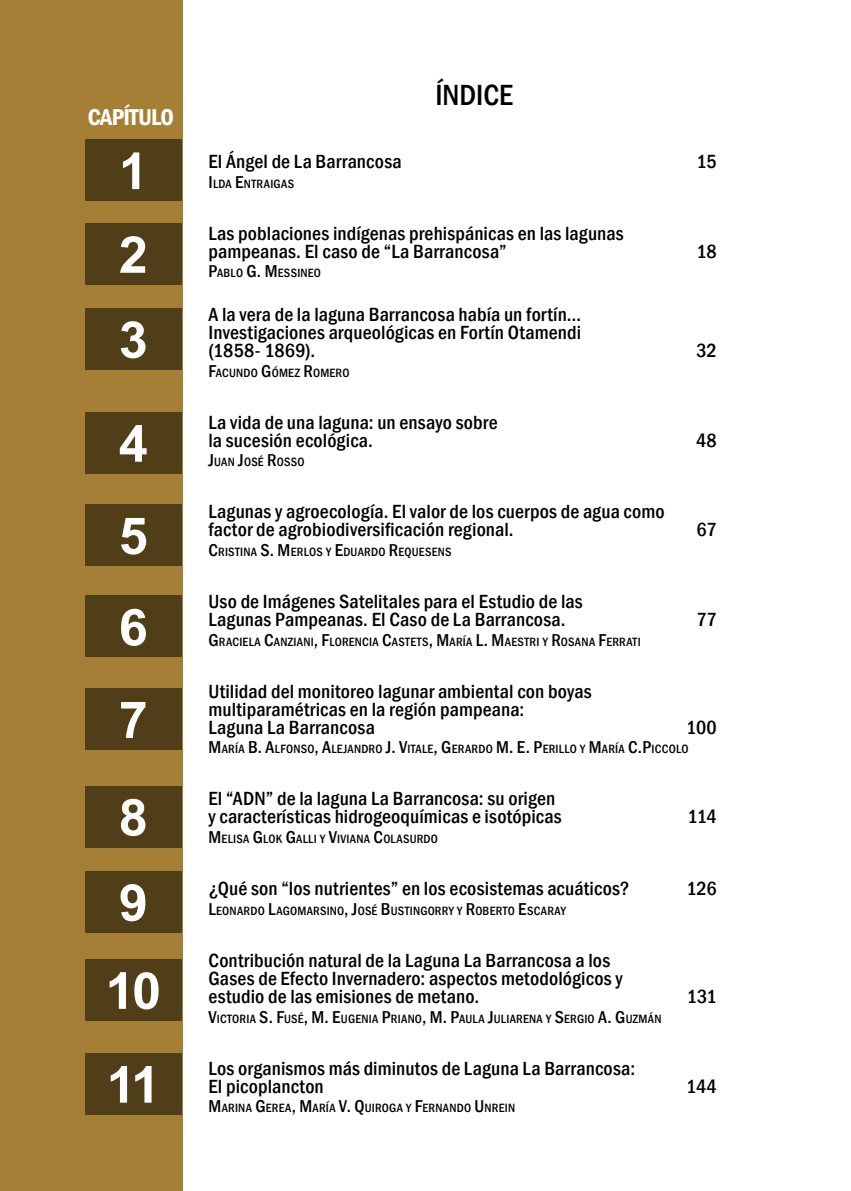
<style>
.page{position:relative;width:851px;height:1191px;background:#fff}
.page>*{position:absolute;margin:0;border:0;box-sizing:border-box;transform-origin:0 0}
.t1{font:700 51px/92px "Arial";color:#fff;text-align:justify}
.t2{font:500 condensed 30px "Franklin Gothic";color:#000}
.t3{font:600 condensed 23.6px "Franklin Gothic";letter-spacing:-.03em;color:#fff}
.t4{font:500 condensed 19.6px/18px "Franklin Gothic";letter-spacing:.005em;color:#000}
.t5{font:500 condensed 12.4px "Franklin Gothic";letter-spacing:.02em;color:#000}
.s1{font-size:17.6px}
</style>
<div class="page">
<div style="left:0;top:0;width:182px;height:1191px;background:#a57f35"></div>
<div style="left:85px;top:139px;width:96px;height:62px;background:#503e19"></div>
<div style="left:85px;top:223px;width:96px;height:61px;background:#503e19"></div>
<div style="left:85px;top:308px;width:96px;height:61px;background:#503e19"></div>
<div style="left:85px;top:412px;width:96px;height:61px;background:#503e19"></div>
<div style="left:85px;top:504px;width:96px;height:62px;background:#503e19"></div>
<div style="left:85px;top:596px;width:96px;height:61px;background:#503e19"></div>
<div style="left:85px;top:688px;width:96px;height:61px;background:#503e19"></div>
<div style="left:85px;top:786px;width:96px;height:61px;background:#503e19"></div>
<div style="left:85px;top:871px;width:96px;height:61px;background:#503e19"></div>
<div style="left:85px;top:959px;width:96px;height:61px;background:#503e19"></div>
<div style="left:85px;top:1053px;width:96px;height:61px;background:#503e19"></div>
<p class="t3" style="left:88px;top:103px;width:87px">CAPÍTULO</p>
<h1 class="t1" style="left:119px;top:129px;width:30px;line-height:84.4px">1<br>2<br>3</h1>
<h1 class="t1" style="left:119px;top:398px;width:30px">4<br>5<br>6<br>7</h1>
<h1 class="t1" style="left:105px;top:774px;width:57px;line-height:86.6px;text-align:left">8<br>9<br>10</h1>
<h1 class="t1" style="left:107px;top:1039px;width:55px">11</h1>
<h2 class="t2" style="left:435px;top:82px;width:79px">ÍNDICE</h2>
<p class="t4" style="left:208px;top:153px;width:195px">El Ángel de La Barrancosa</p>
<p class="t4" style="left:696px;top:153px;width:22px">15</p>
<p class="t5" style="left:208px;top:178px;width:87px"><span class="s1">I</span>LDA <span class="s1">E</span>NTRAIGAS</p>
<p class="t4" style="left:208px;top:225px;width:416px">Las poblaciones indígenas prehispánicas en las lagunas pampeanas. El caso de “La Barrancosa”</p>
<p class="t4" style="left:696px;top:243px;width:22px">18</p>
<p class="t5" style="left:208px;top:268px;width:114px"><span class="s1">P</span>ABLO <span class="s1">G. M</span>ESSINEO</p>
<p class="t4" style="left:208px;top:306px;width:374px;text-align:justify">A la vera de la laguna Barrancosa había un fortín… Investigaciones arqueológicas en Fortín Otamendi (1858- 1869).</p>
<p class="t5" style="left:208px;top:367px;width:142px"><span class="s1">F</span>ACUNDO <span class="s1">G</span>ÓMEZ <span class="s1">R</span>OMERO</p>
<p class="t4" style="left:208px;top:414px;width:290px">La vida de una laguna: un ensayo sobre la sucesión ecológica.</p>
<p class="t5" style="left:208px;top:457px;width:98px"><span class="s1">J</span>UAN <span class="s1">J</span>OSÉ <span class="s1">R</span>OSSO</p>
<p class="t4" style="left:208px;top:504px;width:458px">Lagunas y agroecología. El valor de los cuerpos de agua como factor de agrobiodiversificación regional.</p>
<p class="t5" style="left:208px;top:546px;width:244px"><span class="s1">C</span>RISTINA <span class="s1">S. M</span>ERLOS Y <span class="s1">E</span>DUARDO <span class="s1">R</span>EQUESENS</p>
<p class="t4" style="left:208px;top:593px;width:376px">Uso de Imágenes Satelitales para el Estudio de las<br>Lagunas Pampeanas. El Caso de La Barrancosa.</p>
<p class="t5" style="left:208px;top:636px;width:434px"><span class="s1">G</span>RACIELA <span class="s1">C</span>ANZIANI<span class="s1">, F</span>LORENCIA <span class="s1">C</span>ASTETS<span class="s1">, M</span>ARÍA <span class="s1">L. M</span>AESTRI Y <span class="s1">R</span>OSANA <span class="s1">F</span>ERRATI</p>
<p class="t4" style="left:208px;top:683px;width:384px">Utilidad del monitoreo lagunar ambiental con boyas multiparamétricas en la región pampeana:<br>Laguna La Barrancosa</p>
<p class="t4" style="left:696px;top:342px;width:22px">32</p>
<p class="t4" style="left:696px;top:432px;width:22px">48</p>
<p class="t4" style="left:696px;top:520px;width:22px">67</p>
<p class="t4" style="left:696px;top:611px;width:22px">77</p>
<p class="t4" style="left:686px;top:719px;width:32px">100</p>
<p class="t5" style="left:208px;top:744px;width:481px"><span class="s1">M</span>ARÍA <span class="s1">B. A</span>LFONSO<span class="s1">, A</span>LEJANDRO <span class="s1">J. V</span>ITALE<span class="s1">, G</span>ERARDO <span class="s1">M. E. P</span>ERILLO Y <span class="s1">M</span>ARÍA <span class="s1">C.P</span>ICCOLO</p>
<p class="t4" style="left:208px;top:791px;width:355px">El “ADN” de la laguna La Barrancosa: su origen y características hidrogeoquímicas e isotópicas</p>
<p class="t4" style="left:687px;top:809px;width:31px">114</p>
<p class="t5" style="left:208px;top:834px;width:231px"><span class="s1">M</span>ELISA <span class="s1">G</span>LOK <span class="s1">G</span>ALLI Y <span class="s1">V</span>IVIANA <span class="s1">C</span>OLASURDO</p>
<p class="t4" style="left:208px;top:880px;width:422px">¿Qué son “los nutrientes” en los ecosistemas acuáticos?</p>
<p class="t4" style="left:686px;top:880px;width:32px">126</p>
<p class="t5" style="left:208px;top:905px;width:359px"><span class="s1">L</span>EONARDO <span class="s1">L</span>AGOMARSINO<span class="s1">, J</span>OSÉ <span class="s1">B</span>USTINGORRY Y <span class="s1">R</span>OBERTO <span class="s1">E</span>SCARAY</p>
<p class="t4" style="left:208px;top:952px;width:415px">Contribución natural de la Laguna La Barrancosa a los<br>Gases de Efecto Invernadero: aspectos metodológicos y estudio de las emisiones de metano.</p>
<p class="t4" style="left:686px;top:988px;width:31px">131</p>
<p class="t5" style="left:208px;top:1013px;width:454px"><span class="s1">V</span>ICTORIA <span class="s1">S. F</span>USÉ<span class="s1">, M. E</span>UGENIA <span class="s1">P</span>RIANO<span class="s1">, M. P</span>AULA <span class="s1">J</span>ULIARENA Y <span class="s1">S</span>ERGIO <span class="s1">A. G</span>UZMÁN</p>
<p class="t4" style="left:208px;top:1060px;width:428px">Los organismos más diminutos de Laguna La Barrancosa:<br>El picoplancton</p>
<p class="t5" style="left:208px;top:1103px;width:308px"><span class="s1">M</span>ARINA <span class="s1">G</span>EREA<span class="s1">, M</span>ARÍA <span class="s1">V. Q</span>UIROGA Y <span class="s1">F</span>ERNANDO <span class="s1">U</span>NREIN</p>
<p class="t4" style="left:686px;top:1078px;width:32px">144</p>
</div>
